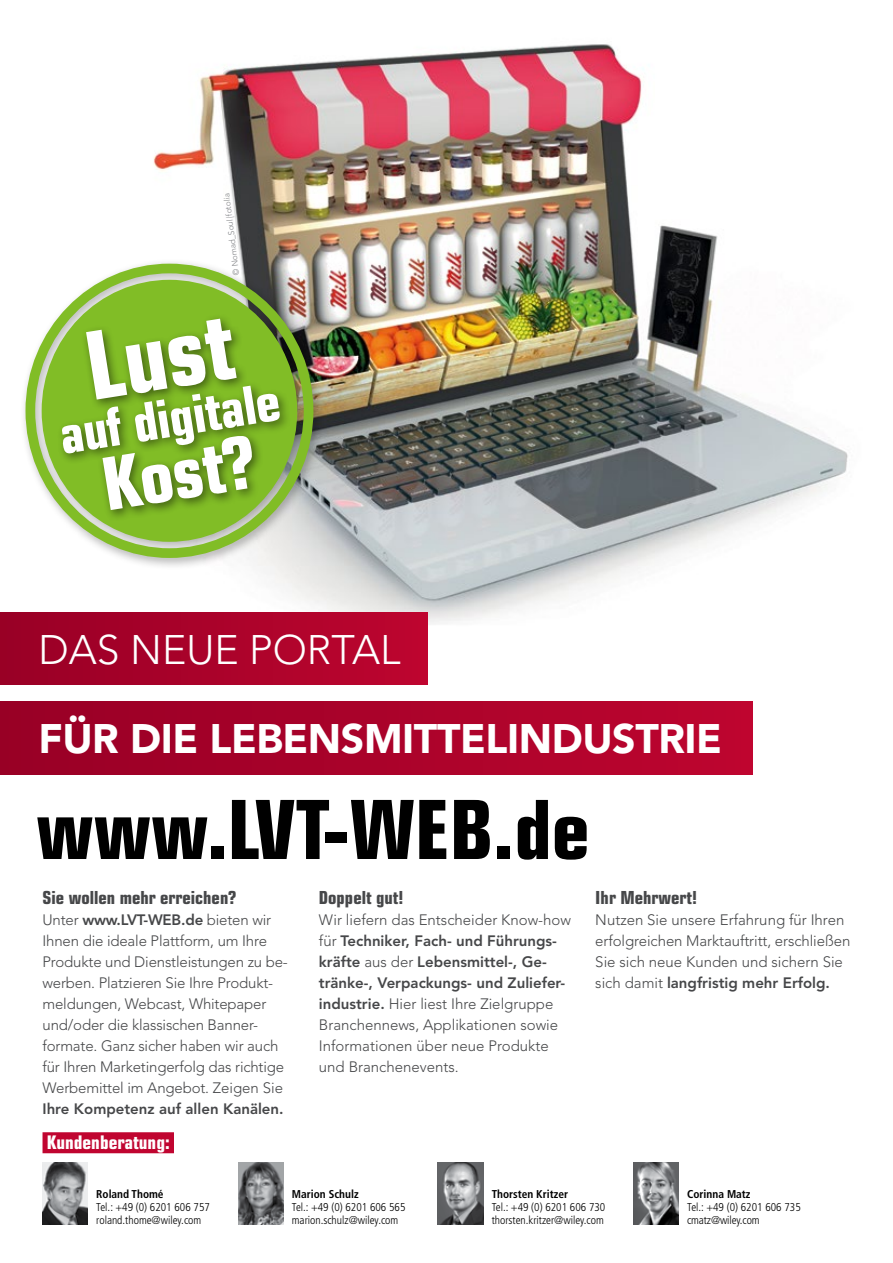
<style>
.page{position:relative;width:893px;height:1263px;background:#fff}
.page>*{position:absolute;margin:0;border:0;box-sizing:border-box;transform-origin:0 0}
.t1{font:700 condensed 94.2px "Eurostile LT Std";color:#fff}
.t2{font:700 condensed 81.6px "Eurostile LT Std";color:#000}
.t3{font:700 condensed 72.75px "Eurostile LT Std";color:#fff}
.t4{font:700 condensed 52.8px "Eurostile LT Std";color:#fff}
.t5{font:900 40.95px "Avenir LT Std";letter-spacing:-.01em;color:#fff}
.t6{font:300 40.95px "Avenir LT Std";color:#fff}
.t7{font:700 condensed 18.75px "Eurostile LT Std";color:#fff}
.t8{font:700 condensed 18px "Eurostile LT Std";color:#464749}
.t9{font:300 15px/21px "Avenir LT Std";letter-spacing:-.01em;color:#464749}
.t10{font:800 15px "Avenir LT Std";color:#464749}
.t11{font:300 condensed 11.4px/13.2px "Frutiger LT Std";color:#000}
.t12{font:700 condensed 11.4px "Frutiger LT Std";color:#000}
.t13{font:300 8.25px "Avenir LT Std";color:#818386}
.s1{font-weight:800}
</style>
<div class="page">
<img style="left:153px;top:44px;width:695px;height:590px">
<div style="left:19px;top:257px;width:307px;height:313px;background:#000;opacity:.3"></div>
<div style="left:43px;top:281px;width:253px;height:259px;background:#81bd26;border-radius:50%"></div>
<div style="left:26px;top:264px;width:287px;height:294px;border:10px solid #81bd26;border-radius:50%"></div>
<div style="left:56px;top:313px;width:236px;height:209px;background:#000;opacity:.5"></div>
<div style="left:0;top:612px;width:427px;height:73px;background:linear-gradient(to right,#980025,#bd052f)"></div>
<div style="left:0;top:702px;width:753px;height:72px;background:linear-gradient(to right,#980025,#bd052f)"></div>
<div style="left:43px;top:1132px;width:131px;height:21px;background:#c00530"></div>
<img style="left:238px;top:1162px;width:45px;height:62px">
<img style="left:43px;top:1162px;width:45px;height:62px">
<img style="left:438px;top:1162px;width:45px;height:62px">
<img style="left:634px;top:1162px;width:45px;height:62px">
<p class="t13" style="left:232px;top:275px;width:83px;rotate:-97deg">© Nomad_Soul | fotolia</p>
<h1 class="t1" style="left:77px;top:311px;width:151px;rotate:-9deg">Lust</h1>
<h3 class="t4" style="left:55px;top:404px;width:223px;rotate:-9deg">auf digitale</h3>
<h3 class="t3" style="left:96px;top:441px;width:155px;rotate:-9deg">Kost?</h3>
<h3 class="t6" style="left:38px;top:626px;width:364px">DAS NEUE PORTAL</h3>
<h3 class="t5" style="left:38px;top:714px;width:685px">FÜR DIE LEBENSMITTELINDUSTRIE</h3>
<h2 class="t2" style="left:36px;top:780px;width:555px">www.LVT-WEB.de</h2>
<p class="t8" style="left:43px;top:887px;width:195px">Sie wollen mehr erreichen?</p>
<p class="t9" style="left:43px;top:909px;width:247px">Unter <span class="s1">www.LVT-WEB.de</span> bieten wir Ihnen die ideale Plattform, um Ihre Pro dukte und Dienstleistungen zu be - werben. Platzieren Sie Ihre Produkt&shy;meldungen, Webcast, White paper und/oder die klassischen Banner&shy;formate. Ganz sicher haben wir auch für Ihren Marketingerfolg das richtige Werbemittel im Angebot. Zeigen Sie</p>
<p class="t10" style="left:43px;top:1100px;width:243px">Ihre Kompetenz auf allen Kanälen.</p>
<p class="t8" style="left:319px;top:887px;width:86px">Doppelt gut!</p>
<p class="t9" style="left:319px;top:909px;width:254px">Wir liefern das Entscheider Know-how für <span class="s1">Techniker, Fach- und Führungs&shy;kräfte</span> aus der <span class="s1">Lebens mittel-, Ge&shy;tränke-, Verpackungs- und Zuliefer&shy;industrie.</span> Hier liest Ihre Zielgruppe Branchennews, Applikationen sowie Informationen über neue Produkte und Branchenevents.</p>
<p class="t8" style="left:595px;top:887px;width:103px">Ihr Mehrwert!</p>
<p class="t9" style="left:595px;top:909px;width:257px">Nutzen Sie unsere Erfahrung für Ihren erfolgreichen Marktauftritt, erschließen Sie sich neue Kunden und sichern Sie sich damit <span class="s1">lang fristig mehr Erfolg.</span></p>
<p class="t7" style="left:47px;top:1131px;width:124px">Kundenberatung:</p>
<p class="t12" style="left:96px;top:1187px;width:69px">Roland Thomé</p>
<p class="t11" style="left:96px;top:1200px;width:115px">Tel.: +49 (0) 6201 606 757 roland.thome@wiley.com</p>
<p class="t12" style="left:292px;top:1187px;width:68px">Marion Schulz</p>
<p class="t11" style="left:292px;top:1200px;width:115px">Tel.: +49 (0) 6201 606 565 marion.schulz@wiley.com</p>
<p class="t12" style="left:492px;top:1187px;width:78px">Thorsten Kritzer</p>
<p class="t11" style="left:492px;top:1200px;width:115px">Tel.: +49 (0) 6201 606 730 thorsten.kritzer@wiley.com</p>
<p class="t12" style="left:687px;top:1187px;width:65px">Corinna Matz</p>
<p class="t11" style="left:687px;top:1200px;width:115px">Tel.: +49 (0) 6201 606 735 cmatz@wiley.com</p>
</div>
